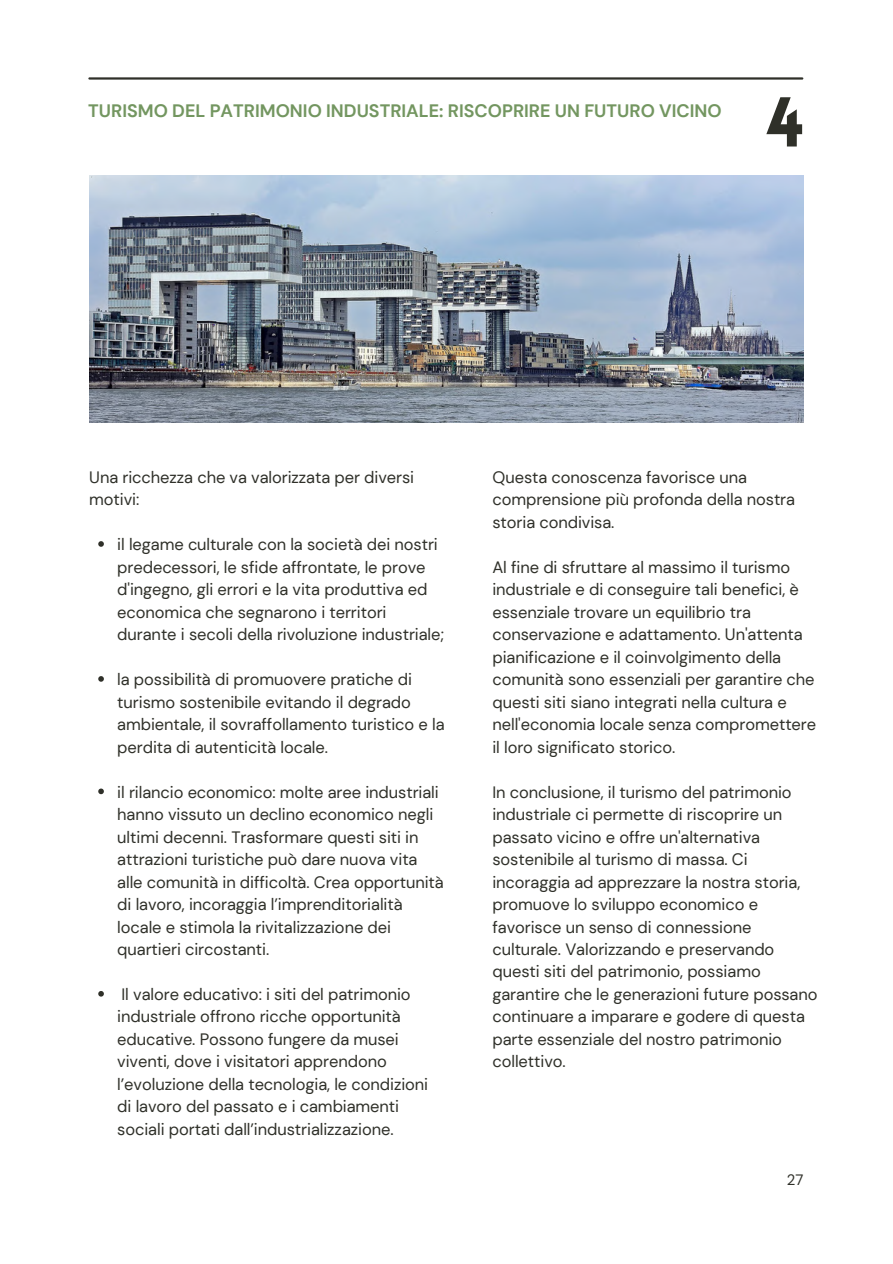
<style>
.page{position:relative;width:893px;height:1264px;background:#fff}
.page>*{position:absolute;margin:0;border:0;box-sizing:border-box;transform-origin:0 0}
.t1{font:900 69px "Lovelo";color:#2f3029}
.t2{font:700 18px "DM Sans";color:#739660}
.t3{font:16.5px/22.5px "DM Sans";letter-spacing:-.005em;color:#2f3029}
.t4{font:15px "DM Sans";color:#2f3029}
</style>
<div class="page">
<hr style="left:89px;top:77px;width:713px;height:3px;background:#2f3029">
<img style="left:89px;top:175px;width:714px;height:248px">
<svg style="left:98px;top:541px;width:6px;height:6px"></svg>
<svg style="left:98px;top:676px;width:6px;height:5px"></svg>
<svg style="left:98px;top:788px;width:6px;height:6px"></svg>
<svg style="left:98px;top:991px;width:6px;height:5px"></svg>
<p class="t2" style="left:88px;top:99px;width:635px">TURISMO DEL PATRIMONIO INDUSTRIALE: RISCOPRIRE UN FUTURO VICINO</p>
<p class="t1" style="left:766px;top:95px;width:39px">4</p>
<p class="t3" style="left:89px;top:466px;width:326px">Una ricchezza che va valorizzata per diversi motivi:</p>
<p class="t3" style="left:117px;top:533px;width:328px">il legame culturale con la società dei nostri predecessori, le sfide affrontate, le prove d'ingegno, gli errori e la vita produttiva ed economica che segnarono i territori durante i secoli della rivoluzione industriale;</p>
<p class="t3" style="left:117px;top:668px;width:329px">la possibilità di promuovere pratiche di turismo sostenibile evitando il degrado ambientale, il sovraffollamento turistico e la perdita di autenticità locale.</p>
<p class="t3" style="left:117px;top:780px;width:328px">il rilancio economico: molte aree industriali hanno vissuto un declino economico negli ultimi decenni. Trasformare questi siti in attrazioni turistiche può dare nuova vita alle comunità in difficoltà. Crea opportunità di lavoro, incoraggia l’imprenditorialità locale e stimola la rivitalizzazione dei quartieri circostanti.</p>
<p class="t3" style="left:117px;top:983px;width:312px">Il valore educativo: i siti del patrimonio industriale offrono ricche opportunità educative. Possono fungere da musei viventi, dove i visitatori apprendono l’evoluzione della tecnologia, le condizioni di lavoro del passato e i cambiamenti sociali portati dall’industrializzazione.</p>
<p class="t3" style="left:492px;top:466px;width:304px">Questa conoscenza favorisce una comprensione più profonda della nostra storia condivisa.</p>
<p class="t3" style="left:492px;top:555px;width:325px">Al fine di sfruttare al massimo il turismo industriale e di conseguire tali benefici, è essenziale trovare un equilibrio tra conservazione e adattamento. Un'attenta pianificazione e il coinvolgimento della comunità sono essenziali per garantire che questi siti siano integrati nella cultura e nell'economia locale senza compromettere il loro significato storico.</p>
<p class="t3" style="left:492px;top:780px;width:326px">In conclusione, il turismo del patrimonio industriale ci permette di riscoprire un passato vicino e offre un'alternativa sostenibile al turismo di massa. Ci incoraggia ad apprezzare la nostra storia, promuove lo sviluppo economico e favorisce un senso di connessione culturale. Valorizzando e preservando questi siti del patrimonio, possiamo garantire che le generazioni future possano continuare a imparare e godere di questa parte essenziale del nostro patrimonio collettivo.</p>
<p class="t4" style="left:786px;top:1170px;width:18px">27</p>
</div>
